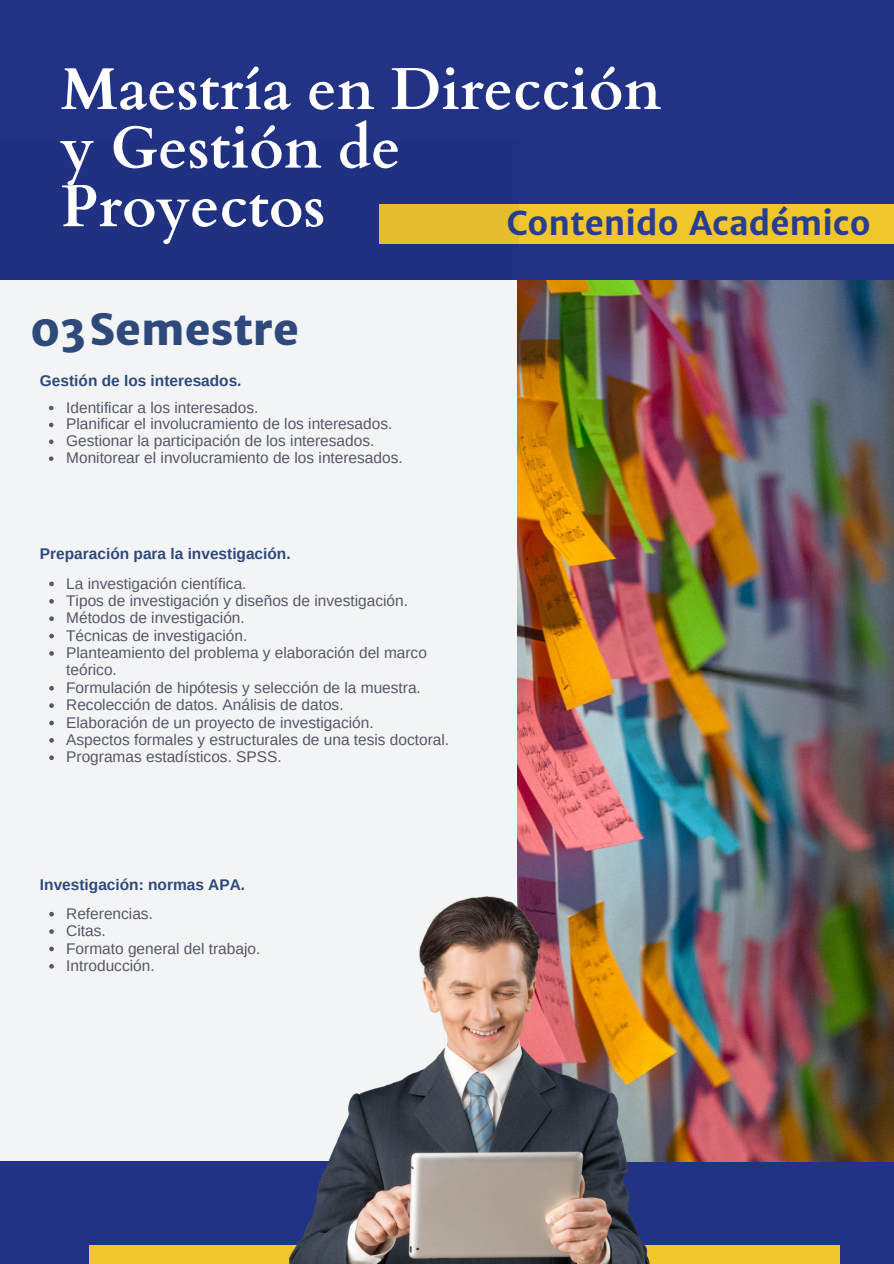
<style>
.page{position:relative;width:894px;height:1264px;background:#fff}
.page>*{position:absolute;margin:0;border:0;box-sizing:border-box;transform-origin:0 0}
.t1{font:700 59.1px/58.5px "Cardo";color:#fff}
.t2{font:800 43.2px "Merriweather Sans";color:#2f497b}
.t3{font:700 32.85px "Merriweather Sans";color:#293e90}
.t4{font:15.45px/17.4px "Arimo";color:#555765}
.t5{font:700 15.45px "Arimo";color:#2f497b}
</style>
<div class="page">
<div style="left:0;top:0;width:893px;height:1263px;background:#223285"></div>
<div style="left:379px;top:204px;width:514px;height:40px;background:#f1c62d"></div>
<svg style="left:0;top:204px;width:518px;height:957px;background:#e2e3ea"></svg>
<svg style="left:49px;top:911px;width:5px;height:5px"></svg>
<svg style="left:49px;top:929px;width:5px;height:4px"></svg>
<svg style="left:49px;top:946px;width:5px;height:5px"></svg>
<svg style="left:49px;top:964px;width:5px;height:4px"></svg>
<div style="left:89px;top:1244px;width:750px;height:19px;background:#f1c62d"></div>
<img style="left:517px;top:280px;width:376px;height:881px">
<img style="left:289px;top:893px;width:360px;height:370px">
<svg style="left:49px;top:581px;width:5px;height:5px"></svg>
<svg style="left:49px;top:599px;width:5px;height:4px"></svg>
<svg style="left:49px;top:616px;width:5px;height:5px"></svg>
<svg style="left:49px;top:633px;width:5px;height:5px"></svg>
<svg style="left:49px;top:651px;width:5px;height:4px"></svg>
<svg style="left:49px;top:686px;width:5px;height:4px"></svg>
<svg style="left:49px;top:703px;width:5px;height:5px"></svg>
<svg style="left:49px;top:720px;width:5px;height:5px"></svg>
<svg style="left:49px;top:738px;width:5px;height:4px"></svg>
<svg style="left:49px;top:755px;width:5px;height:5px"></svg>
<svg style="left:49px;top:406px;width:4px;height:4px"></svg>
<svg style="left:49px;top:422px;width:4px;height:5px"></svg>
<svg style="left:49px;top:439px;width:4px;height:5px"></svg>
<svg style="left:49px;top:456px;width:4px;height:5px"></svg>
<p class="t1" style="left:61px;top:61px;width:602px">Maestría en Dirección y Gestión de</p>
<p class="t1" style="left:61px;top:178px;width:266px">Proyectos</p>
<p class="t3" style="left:506px;top:203px;width:365px">Contenido Académico</p>
<p class="t2" style="left:30px;top:303px;width:270px">03Semestre</p>
<p class="t5" style="left:40px;top:372px;width:203px">Gestión de los interesados.</p>
<p class="t4" style="left:66px;top:398px;width:194px">Identificar a los interesados.</p>
<p class="t4" style="left:66px;top:415px;width:327px">Planificar el involucramiento de los interesados.</p>
<p class="t4" style="left:66px;top:432px;width:309px">Gestionar la participación de los interesados.</p>
<p class="t4" style="left:66px;top:449px;width:338px">Monitorear el involucramiento de los interesados.</p>
<p class="t5" style="left:40px;top:545px;width:252px">Preparación para la investigación.</p>
<p class="t4" style="left:66px;top:574px;width:182px">La investigación científica.</p>
<p class="t4" style="left:66px;top:592px;width:343px">Tipos de investigación y diseños de investigación.</p>
<p class="t4" style="left:66px;top:609px;width:180px">Métodos de investigación.</p>
<p class="t4" style="left:66px;top:626px;width:183px">Técnicas de investigación.</p>
<p class="t4" style="left:66px;top:644px;width:362px">Planteamiento del problema y elaboración del marco teórico.</p>
<p class="t4" style="left:66px;top:678px;width:356px">Formulación de hipótesis y selección de la muestra.</p>
<p class="t4" style="left:66px;top:696px;width:279px">Recolección de datos. Análisis de datos.</p>
<p class="t4" style="left:66px;top:713px;width:309px">Elaboración de un proyecto de investigación.</p>
<p class="t4" style="left:66px;top:731px;width:384px">Aspectos formales y estructurales de una tesis doctoral.</p>
<p class="t4" style="left:66px;top:748px;width:217px">Programas estadísticos. SPSS.</p>
<p class="t5" style="left:40px;top:876px;width:207px">Investigación: normas APA.</p>
<p class="t4" style="left:66px;top:904px;width:88px">Referencias.</p>
<p class="t4" style="left:66px;top:922px;width:41px">Citas.</p>
<p class="t4" style="left:66px;top:939px;width:195px">Formato general del trabajo.</p>
<p class="t4" style="left:66px;top:956px;width:90px">Introducción.</p>
</div>
